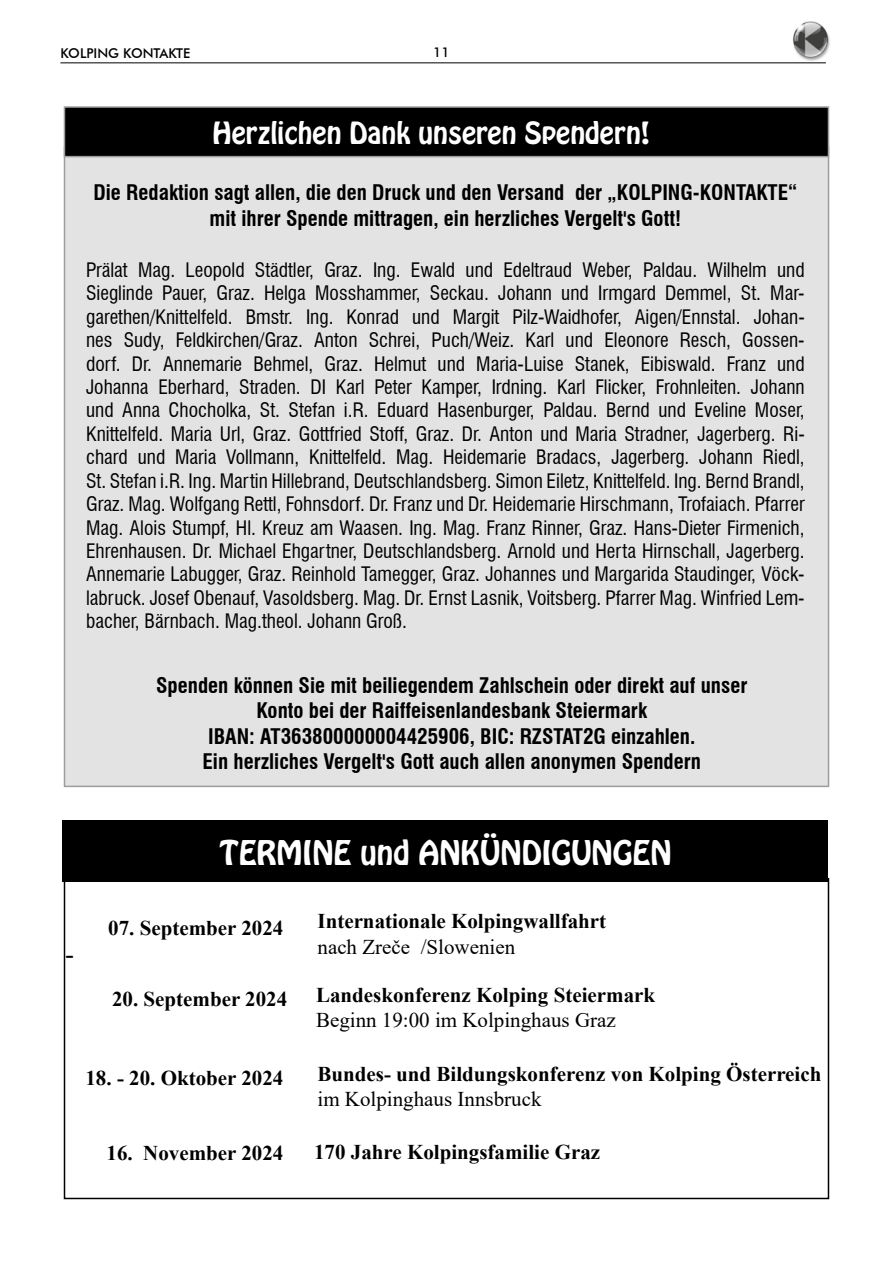
<style>
.page{position:relative;width:893px;height:1263px;background:#fff}
.page>*{position:absolute;margin:0;border:0;box-sizing:border-box;transform-origin:0 0}
.t1{font:30px "Hobo Std";color:#fff}
.t2{font:27px "Hobo Std";color:#fff}
.t3{font:27px "Times New Roman";color:#000}
.t4{font:700 condensed 21px/25.2px "Swiss 721 BT";color:#000;text-align:center}
.t5{font:700 21px "Times New Roman";color:#000}
.t6{font:21px "Times New Roman";color:#000}
.t7{font:condensed 19.5px/23.4px "Swiss 721 BT";color:#000;text-align:justify}
.t8{font:500 13.5px "Futura BT";color:#000}
</style>
<div class="page">
<hr style="left:60px;top:62px;width:766px;height:1px;background:#000">
<img style="left:793px;top:22px;width:37px;height:39px">
<div style="left:64px;top:146px;width:765px;height:641px;background:#e3e3e3;border:2px solid #9d9d9c"></div>
<div style="left:64px;top:107px;width:764px;height:50px;background:#000"></div>
<div style="left:64px;top:106px;width:765px;height:51px;border:2px solid #9d9d9c"></div>
<div style="left:62px;top:821px;width:766px;height:61px;background:#000"></div>
<div style="left:64px;top:878px;width:765px;height:321px;border:2px solid #000"></div>
<p class="t8" style="left:60px;top:45px;width:131px">KOLPING KONTAKTE</p>
<p class="t8" style="left:433px;top:44px;width:18px">11</p>
<h2 class="t2" style="left:213px;top:114px;width:439px">Herzlichen Dank unseren Spendern!</h2>
<p class="t4" style="left:93px;top:180px;width:705px">Die Redaktion sagt allen, die den Druck und den Versand der „KOLPING-KONTAKTE“ mit ihrer Spende mittragen, ein herzliches Vergelt's Gott!</p>
<p class="t7" style="left:86px;top:258px;width:720px">Prälat Mag. Leopold Städtler, Graz. Ing. Ewald und Edeltraud Weber, Paldau. Wilhelm und Sieglinde Pauer, Graz. Helga Mosshammer, Seckau. Johann und Irmgard Demmel, St. Mar&shy;garethen/Knittelfeld. Bmstr. Ing. Konrad und Margit Pilz-Waidhofer, Aigen/Ennstal. Johan&shy;nes Sudy, Feldkirchen/Graz. Anton Schrei, Puch/Weiz. Karl und Eleonore Resch, Gossen&shy;dorf. Dr. Annemarie Behmel, Graz. Helmut und Maria-Luise Stanek, Eibiswald. Franz und Johanna Eberhard, Straden. DI Karl Peter Kamper, Irdning. Karl Flicker, Frohnleiten. Johann und Anna Chocholka, St. Stefan i.R. Eduard Hasenburger, Paldau. Bernd und Eveline Moser, Knittelfeld. Maria Url, Graz. Gottfried Stoff, Graz. Dr. Anton und Maria Stradner, Jagerberg. Ri&shy;chard und Maria Vollmann, Knittelfeld. Mag. Heidemarie Bradacs, Jagerberg. Johann Riedl, St. Stefan i.R. Ing. Martin Hillebrand, Deutschlandsberg. Simon Eiletz, Knittelfeld. Ing. Bernd Brandl, Graz. Mag. Wolfgang Rettl, Fohnsdorf. Dr. Franz und Dr. Heidemarie Hirschmann, Trofaiach. Pfarrer Mag. Alois Stumpf, Hl. Kreuz am Waasen. Ing. Mag. Franz Rinner, Graz. Hans-Dieter Firmenich, Ehrenhausen. Dr. Michael Ehgartner, Deutschlandsberg. Arnold und Herta Hirnschall, Jagerberg.<br>Annemarie Labugger, Graz. Reinhold Tamegger, Graz. Johannes und Margarida Staudinger, Vöck&shy;labruck. Josef Obenauf, Vasoldsberg. Mag. Dr. Ernst Lasnik, Voitsberg. Pfarrer Mag. Winfried Lem&shy;bacher, Bärnbach. Mag.theol. Johann Groß.</p>
<p class="t4" style="left:156px;top:673px;width:593px">Spenden können Sie mit beiliegendem Zahlschein oder direkt auf unser Konto bei der Raiffeisenlandesbank Steiermark<br>IBAN: AT363800000004425906, BIC: RZSTAT2G einzahlen.<br>Ein herzliches Vergelt's Gott auch allen anonymen Spendern</p>
<h1 class="t1" style="left:220px;top:832px;width:453px">TERMINE und ANKÜNDIGUNGEN</h1>
<h2 class="t3" style="left:65px;top:935px;width:10px">-</h2>
<p class="t5" style="left:108px;top:913px;width:177px">07. September 2024</p>
<p class="t5" style="left:317px;top:906px;width:290px">Internationale Kolpingwallfahrt</p>
<p class="t6" style="left:317px;top:932px;width:199px">nach Zreče /Slowenien</p>
<p class="t5" style="left:316px;top:980px;width:341px">Landeskonferenz Kolping Steiermark</p>
<p class="t6" style="left:316px;top:1005px;width:301px">Beginn 19:00 im Kolpinghaus Graz</p>
<p class="t5" style="left:317px;top:1059px;width:505px">Bundes- und Bildungskonferenz von Kolping Österreich</p>
<p class="t6" style="left:317px;top:1084px;width:225px">im Kolpinghaus Innsbruck</p>
<p class="t5" style="left:314px;top:1137px;width:288px">170 Jahre Kolpingsfamilie Graz</p>
<p class="t5" style="left:112px;top:984px;width:177px">20. September 2024</p>
<p class="t5" style="left:85px;top:1063px;width:199px">18. - 20. Oktober 2024</p>
<p class="t5" style="left:107px;top:1138px;width:178px">16. November 2024</p>
</div>
